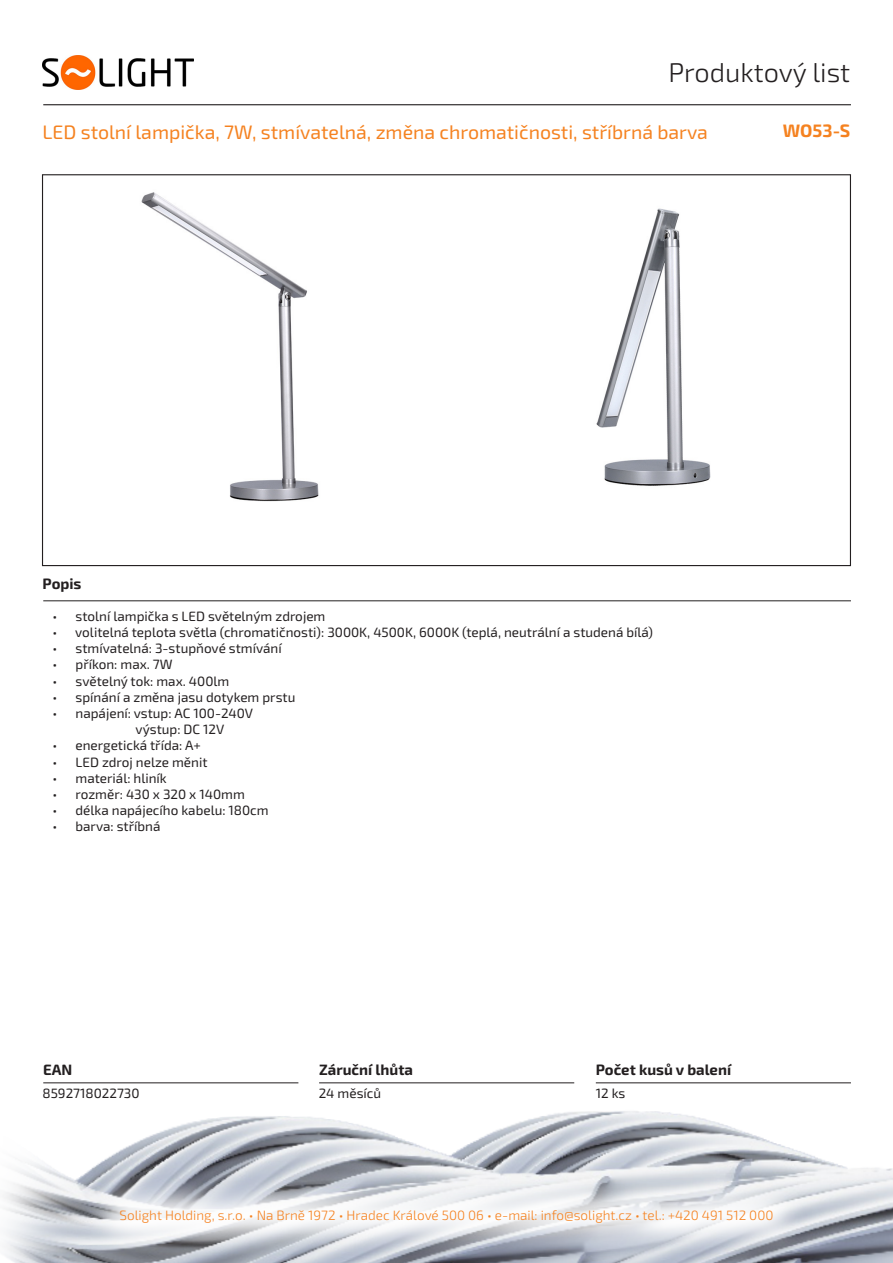
<style>
.page{position:relative;width:893px;height:1263px;background:#fff}
.page>*{position:absolute;margin:0;border:0;box-sizing:border-box;transform-origin:0 0}
.t1{font:300 27px "Exo 2.0";color:#231f20}
.t2{font:19.5px "Exo 2.0";color:#f58220}
.Kód_produktu{font:700 18px "Exo 2.0";color:#f58220}
.t3{font:700 15px "Exo 2.0";color:#231f20}
.t4{font:13.5px "Exo 2.0";color:#231f20}
.t5{font:300 13.5px "Exo 2.0";color:#f58220}
</style>
<div class="page">
<img style="left:3px;top:1082px;width:890px;height:181px">
<hr style="left:43px;top:104px;width:808px;height:1px;background:#231f20">
<hr style="left:43px;top:600px;width:808px;height:1px;background:#231f20">
<hr style="left:596px;top:1082px;width:255px;height:1px;background:#231f20">
<hr style="left:319px;top:1082px;width:255px;height:1px;background:#231f20">
<hr style="left:43px;top:1082px;width:255px;height:1px;background:#231f20">
<svg style="left:85px;top:1174px;width:723px;height:84px"></svg>
<img style="left:43px;top:55px;width:150px;height:34px">
<img style="left:141px;top:192px;width:178px;height:310px">
<img style="left:596px;top:208px;width:115px;height:278px">
<h1 class="t1" style="left:668px;top:57px;width:183px">Produktový list</h1>
<p class="t2" style="left:43px;top:120px;width:667px">LED stolní lampička, 7W, stmívatelná, změna chromatičnosti, stříbrná barva</p>
<p class="Kód_produktu" style="left:783px;top:120px;width:69px">WO53-S</p>
<p class="t3" style="left:43px;top:575px;width:40px">Popis</p>
<p class="t4" style="left:53px;top:608px;width:274px">• stolní lampička s LED světelným zdrojem</p>
<p class="t4" style="left:53px;top:624px;width:602px">• volitelná teplota světla (chromatičnosti): 3000K, 4500K, 6000K (teplá, neutrální a studená bílá)</p>
<p class="t4" style="left:53px;top:640px;width:231px">• stmívatelná: 3-stupňové stmívání</p>
<p class="t4" style="left:53px;top:657px;width:122px">• příkon: max. 7W</p>
<p class="t4" style="left:53px;top:673px;width:178px">• světelný tok: max. 400lm</p>
<p class="t4" style="left:53px;top:689px;width:244px">• spínání a změna jasu dotykem prstu</p>
<p class="t4" style="left:53px;top:705px;width:202px">• napájení: vstup: AC 100-240V</p>
<p class="t4" style="left:136px;top:721px;width:90px">výstup: DC 12V</p>
<p class="t4" style="left:53px;top:738px;width:150px">• energetická třída: A+</p>
<p class="t4" style="left:53px;top:754px;width:157px">• LED zdroj nelze měnit</p>
<p class="t4" style="left:53px;top:770px;width:116px">• materiál: hliník</p>
<p class="t4" style="left:53px;top:786px;width:194px">• rozměr: 430 x 320 x 140mm</p>
<p class="t4" style="left:53px;top:802px;width:218px">• délka napájecího kabelu: 180cm</p>
<p class="t4" style="left:53px;top:819px;width:109px">• barva: stříbná</p>
<p class="t3" style="left:43px;top:1060px;width:31px">EAN</p>
<p class="t3" style="left:319px;top:1060px;width:95px">Záruční lhůta</p>
<p class="t3" style="left:596px;top:1060px;width:137px">Počet kusů v balení</p>
<p class="t4" style="left:43px;top:1085px;width:99px">8592718022730</p>
<p class="t4" style="left:319px;top:1085px;width:64px">24 měsíců</p>
<p class="t4" style="left:596px;top:1085px;width:31px">12 ks</p>
<p class="t5" style="left:120px;top:1208px;width:655px">Solight Holding, s.r.o. • Na Brně 1972 • Hradec Králové 500 06 • e-mail: info@solight.cz • tel.: +420 491 512 000</p>
</div>
